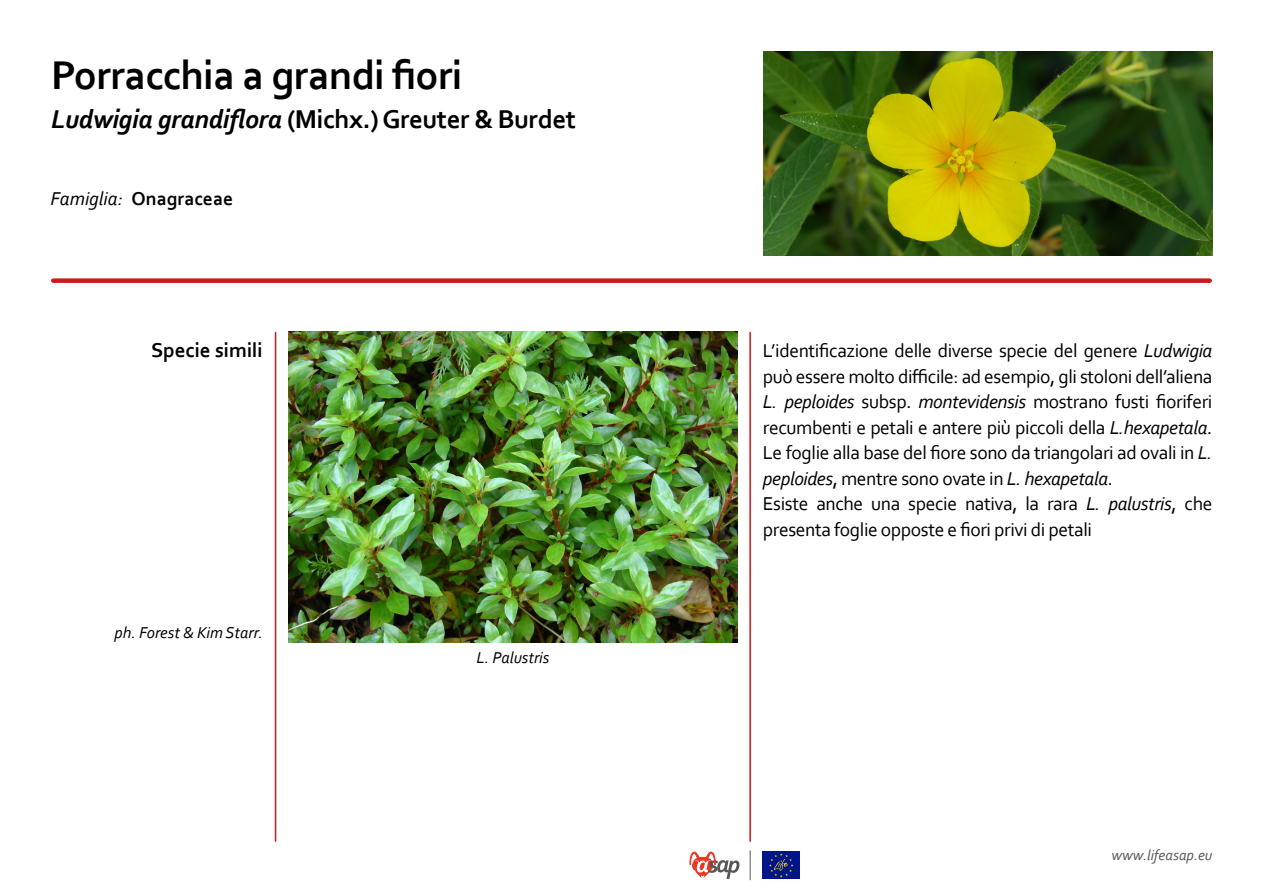
<style>
.page{position:relative;width:1263px;height:893px;background:#fff}
.page>*{position:absolute;margin:0;border:0;box-sizing:border-box;transform-origin:0 0}
.t1{font:700 42px "Corbel";letter-spacing:-.015em;color:#000}
.t2{font:700 27px "Corbel";letter-spacing:-.015em;color:#000}
.t3{font:700 21px "Corbel";color:#000}
.t4{font:19.5px/25.5px "Corbel";letter-spacing:-.02em;color:#000}
.t5{font:700 19.5px "Corbel";color:#000}
.t6{font:italic 16.5px "Corbel";color:#000}
.t7{font:italic 15px "Corbel";color:#575756}
.s1{font-style:italic}
.s2{font-weight:400;font-style:italic}
</style>
<div class="page">
<div style="left:53px;top:278px;width:1157px;height:5px;background:#cd171a"></div>
<img style="left:763px;top:51px;width:449px;height:204px">
<hr style="left:275px;top:332px;width:1px;height:509px;background:#cd171a">
<hr style="left:749px;top:332px;width:2px;height:509px;background:#cd171a">
<svg style="left:689px;top:851px;width:50px;height:28px"></svg>
<svg style="left:750px;top:851px;width:1px;height:29px"></svg>
<div style="left:762px;top:852px;width:38px;height:27px;background:#001589"></div>
<svg style="left:769px;top:853px;width:24px;height:24px"></svg>
<img style="left:288px;top:332px;width:449px;height:310px">
<h1 class="t1" style="left:51px;top:49px;width:413px">Porracchia a grandi fiori</h1>
<h2 class="t2" style="left:51px;top:102px;width:526px"><span class="s1">Ludwigia grandiflora</span> (Michx.) Greuter &amp; Burdet</h2>
<p class="t5" style="left:51px;top:186px;width:184px"><span class="s2">Famiglia:</span> Onagraceae</p>
<p class="t3" style="left:151px;top:337px;width:113px">Specie simili</p>
<p class="t4" style="left:763px;top:337px;width:451px">L’identificazione delle diverse specie del genere <span class="s1">Ludwigia </span>può essere molto difficile: ad esempio, gli stoloni dell’aliena <span class="s1">L. peploides</span> subsp. <span class="s1">montevidensis</span> mostrano fusti fioriferi recumbenti e petali e antere più piccoli della <span class="s1">L.hexapetala</span>.<br>Le foglie alla base del fiore sono da triangolari ad ovali in <span class="s1">L. peploides</span>, mentre sono ovate in <span class="s1">L. hexapetala</span>.<br>Esiste anche una specie nativa, la rara <span class="s1">L. palustris</span>, che presenta foglie opposte e fiori privi di petali</p>
<p class="t6" style="left:115px;top:622px;width:150px">ph. Forest &amp; Kim Starr.</p>
<p class="t6" style="left:476px;top:648px;width:74px">L. Palustris</p>
<p class="t7" style="left:1111px;top:846px;width:102px">www.lifeasap.eu</p>
</div>
